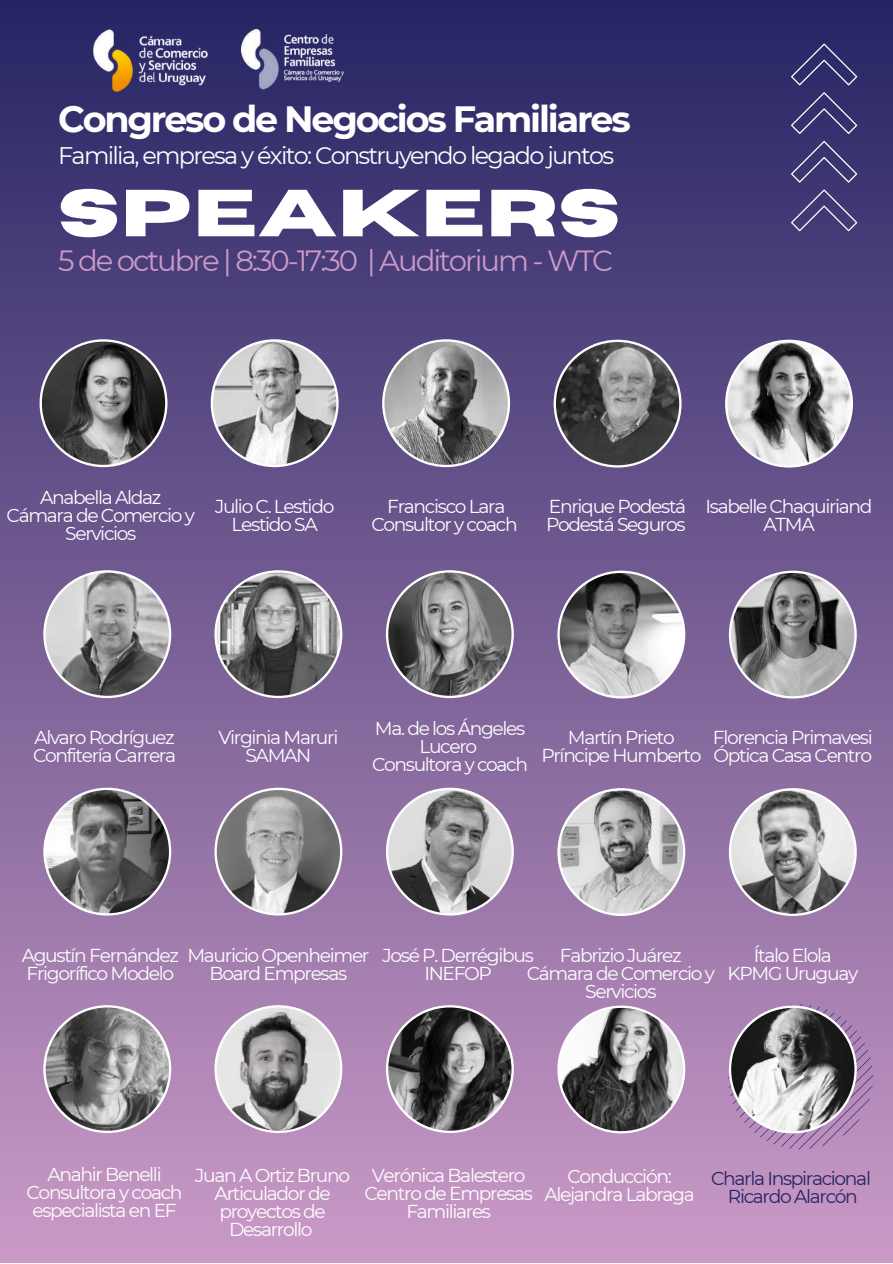
<style>
.page{position:relative;width:893px;height:1264px;background:#fff}
.page>*{position:absolute;margin:0;border:0;box-sizing:border-box;transform-origin:0 0}
.t1{font:700 66.3px "Horizon";letter-spacing:.02em;color:#fff}
.t2{font:700 36.45px "Montserrat";letter-spacing:-.06em;color:#fff}
.t3{font:29.1px "Montserrat";letter-spacing:-.07em;color:#cb9ac7}
.t4{font:24px "Montserrat";letter-spacing:-.07em;color:#fff}
.t5{font:18.6px/18px "Montserrat";letter-spacing:-.07em;color:#fff;text-align:center}
.t6{font:18.6px/18px "Montserrat";letter-spacing:-.07em;color:#242463;text-align:center}
</style>
<div class="page">
<div style="left:0;top:0;width:892px;height:1262px;background:linear-gradient(to bottom,#252564,#cb9ac7)"></div>
<svg style="left:791px;top:44px;width:66px;height:41px;background:#3f3c75"></svg>
<svg style="left:791px;top:92px;width:66px;height:42px;background:#444078"></svg>
<svg style="left:791px;top:141px;width:66px;height:42px;background:#4a447c"></svg>
<svg style="left:791px;top:189px;width:66px;height:42px;background:#50487f"></svg>
<img style="left:39px;top:0;width:229px;height:142px">
<img style="left:241px;top:30px;width:103px;height:59px">
<svg style="left:211px;top:339px;width:127px;height:128px;background:#9f9ca8"></svg>
<svg style="left:40px;top:339px;width:127px;height:128px;background:#5f5c68"></svg>
<svg style="left:382px;top:339px;width:128px;height:128px;background:#898692"></svg>
<svg style="left:553px;top:340px;width:128px;height:127px;background:#615e6a"></svg>
<svg style="left:725px;top:340px;width:127px;height:127px"></svg>
<svg style="left:214px;top:570px;width:128px;height:128px;background:#817c87"></svg>
<svg style="left:43px;top:570px;width:128px;height:128px;background:#97929e"></svg>
<svg style="left:386px;top:570px;width:128px;height:128px;background:#7d7883"></svg>
<svg style="left:557px;top:570px;width:128px;height:128px;background:#98939f"></svg>
<svg style="left:728px;top:570px;width:128px;height:128px;background:#857f8b"></svg>
<svg style="left:214px;top:787px;width:128px;height:128px;background:#928b96"></svg>
<svg style="left:43px;top:787px;width:128px;height:128px;background:#817a85"></svg>
<svg style="left:386px;top:787px;width:128px;height:128px;background:#a29ba6"></svg>
<svg style="left:557px;top:788px;width:128px;height:128px;background:#aea7b2"></svg>
<svg style="left:728px;top:788px;width:128px;height:128px;background:#a79fab"></svg>
<svg style="left:214px;top:1005px;width:128px;height:127px;background:#aca3ad"></svg>
<svg style="left:43px;top:1005px;width:128px;height:127px;background:#8f8690"></svg>
<svg style="left:386px;top:1005px;width:128px;height:127px;background:#6c636d"></svg>
<svg style="left:557px;top:1005px;width:128px;height:128px;background:#8a818c"></svg>
<svg style="left:728px;top:1004px;width:145px;height:145px"></svg>
<h2 class="t2" style="left:58px;top:97px;width:574px">Congreso de Negocios Familiares</h2>
<p class="t4" style="left:58px;top:141px;width:557px">Familia, empresa y éxito: Construyendo legadojuntos</p>
<h1 class="t1" style="left:58px;top:181px;width:563px">SPEAKERS</h1>
<h3 class="t3" style="left:58px;top:243px;width:556px">5 de octubre | 8:30-17:30 | Auditorium - WTC</h3>
<p class="t5" style="left:7px;top:488px;width:190px">Anabella Aldaz<br>Cámara de Comercio y<br>Servicios</p>
<p class="t5" style="left:215px;top:497px;width:121px">Julio C. Lestido<br>Lestido SA</p>
<p class="t5" style="left:371px;top:497px;width:148px">Francisco Lara<br>Consultor y coach</p>
<p class="t5" style="left:705px;top:497px;width:168px">Isabelle Chaquiriand<br>ATMA</p>
<p class="t5" style="left:546px;top:497px;width:142px;text-align:left">Enrique Podestá<br>Podestá Seguros</p>
<p class="t5" style="left:33px;top:728px;width:145px;text-align:left">Alvaro Rodríguez<br>Confitería Carrera</p>
<p class="t5" style="left:218px;top:728px;width:121px">Virginia Maruri<br>SAMAN</p>
<p class="t5" style="left:372px;top:719px;width:158px">Ma. de los Ángeles<br>Lucero<br>Consultora y coach</p>
<p class="t5" style="left:712px;top:728px;width:161px;text-align:left">Florencia Primavesi<br>Óptica Casa Centro</p>
<p class="t5" style="left:541px;top:728px;width:161px">Martín Prieto<br>Príncipe Humberto</p>
<p class="t5" style="left:22px;top:946px;width:159px;text-align:left">Agustín Fernández<br>Frigorífico Modelo</p>
<p class="t5" style="left:187px;top:946px;width:183px">Mauricio Openheimer<br>Board Empresas</p>
<p class="t5" style="left:382px;top:946px;width:153px">José P. Derrégibus<br>INEFOP</p>
<p class="t5" style="left:727px;top:946px;width:132px">Ítalo Elola<br>KPMG Uruguay</p>
<p class="t5" style="left:526px;top:946px;width:190px">Fabrizio Juárez<br>Cámara de Comercio y<br>Servicios</p>
<p class="t5" style="left:27px;top:1165px;width:158px">Anahir Benelli<br>Consultora y coach especialista en EF</p>
<p class="t5" style="left:195px;top:1165px;width:156px">Juan A Ortiz Bruno<br>Articulador de proyectos de<br>Desarrollo</p>
<p class="t5" style="left:364px;top:1166px;width:170px">Verónica Balestero<br>Centro de Empresas<br>Familiares</p>
<p class="t6" style="left:711px;top:1169px;width:161px">Charla Inspiracional<br>Ricardo Alarcón</p>
<p class="t5" style="left:544px;top:1166px;width:152px">Conducción:<br>Alejandra Labraga</p>
</div>
